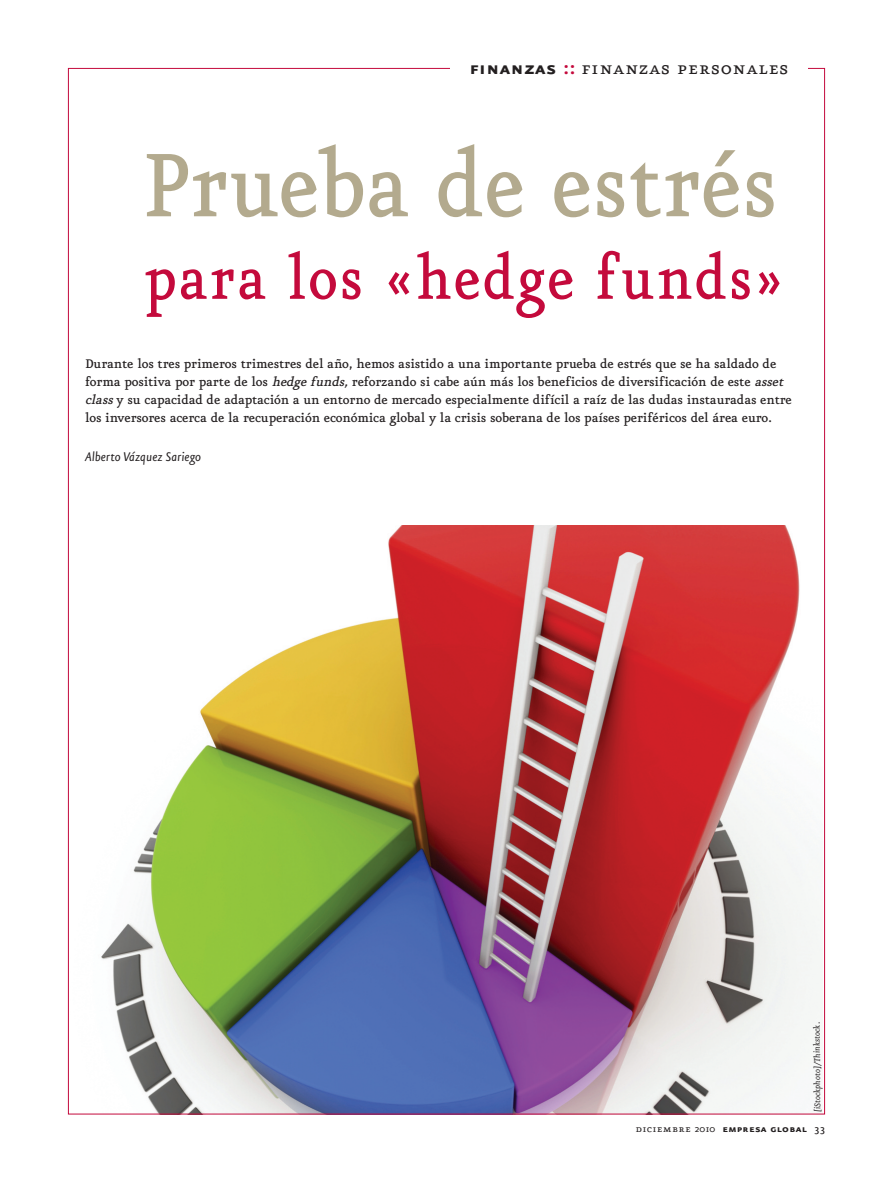
<style>
.page{position:relative;width:893px;height:1191px;background:#fff}
.page>*{position:absolute;margin:0;border:0;box-sizing:border-box;transform-origin:0 0}
.t1{font:500 108px "Eureka";color:#b3aa8e;scale:.9 1}
.t2{font:500 72px "Eureka";letter-spacing:.025em;color:#c40a3c;scale:.9 1}
.t3{font:21.9px "Eureka Small Caps";letter-spacing:.025em;color:#231f20}
.t4{font:500 15px/18px "Eureka";letter-spacing:-.01em;color:#231f20}
.t5{font:italic 15px "Eureka Sans";color:#231f20}
.t6{font:12px "Eureka Sans Bold Caps";letter-spacing:.025em;color:#231f20}
.t7{font:italic 10.2px "Eureka";letter-spacing:-.005em;color:#231f20}
.s1{font-family:"Eureka Sans Bold Caps"}
.s2{font-family:"Eureka Sans Bold Caps";color:#c40a3c}
.s3{font-style:italic}
.s4{font-family:"Eureka Small Caps"}
.s5{font-family:"Eureka"}
.s6{font-family:"Eureka";font-weight:500}
</style>
<div class="page">
<img style="left:101px;top:526px;width:721px;height:586px">
<h3 class="t3" style="left:469px;top:57px;width:321px"><span class="s1">finanzas</span> <span class="s2">::</span> finanzas personales</h3>
<h1 class="t1" style="left:141px;top:133px;width:708px">Prueba de estrés</h1>
<h2 class="t2" style="left:144px;top:244px;width:713px">para los «hedge funds»</h2>
<p class="t4" style="left:85px;top:355px;width:708px">Durante los tres primeros trimestres del año, hemos asistido a una importante prueba de estrés que se ha saldado de forma positiva por parte de los <span class="s3">hedgefunds,</span>reforzando si cabe aún más los beneficios de diversificación de este <span class="s3">asset class</span>y su capacidad de adaptación a un entorno de mercado especialmente difícil a raíz de las dudas instauradas entre los inversores acerca de la recuperación económica global y la crisis soberana de los países periféricos del área euro.</p>
<p class="t5" style="left:85px;top:450px;width:118px">Alberto Vázquez Sariego</p>
<p class="t7" style="left:812px;top:1112px;width:92px;rotate:-90deg">[iStockphoto]/Th ni kstock.</p>
<p class="t6" style="left:636px;top:1122px;width:191px"><span class="s4">diciembre</span> <span class="s5">2010</span> empresa global <span class="s6">33</span></p>
</div>
